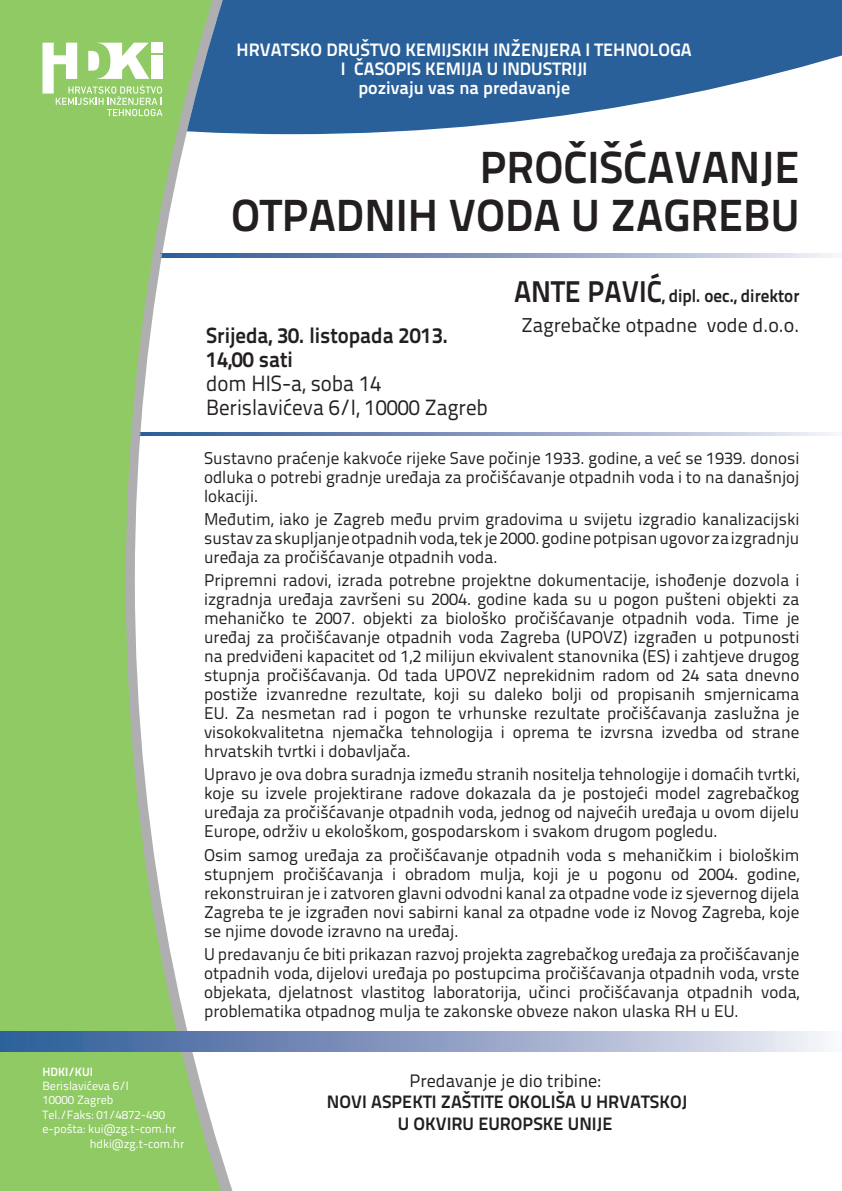
<style>
.page{position:relative;width:842px;height:1191px;background:#90ca64}
.page>*{position:absolute;margin:0;border:0;box-sizing:border-box;transform-origin:0 0}
.t1{font:45px "Titillium Text 25 L 800 wt";color:#231f20}
.t2{font:22px "Titillium Text 22 L";color:#231f20;scale:.95 1}
.t3{font:700 22px "Titillium Text 22 L";color:#231f20;scale:.95 1}
.t4{font:20px "Titillium Text 22 L";color:#231f20}
.t5{font:700 18px "Titillium Text 22 L";color:#fff}
.t6{font:700 18px "Titillium Text 22 L";color:#231f20}
.t7{font:700 18px "Titillium Text 22 L";color:#231f20;scale:.95 1}
.t8{font:18px "Titillium Text 22 L";color:#231f20}
.t9{font:17px/19px "Titillium Text 22 L";color:#231f20;text-align:justify}
.t10{font:12px "Titillium Text 22 L";color:#fff}
.t11{font:700 12px "Titillium Text 22 L";color:#fff}
.s1{font-size:30px}
</style>
<div class="page">
<div style="left:135px;top:134px;width:707px;height:1057px;background:#fff"></div>
<svg style="left:135px;top:0;width:707px;height:134px;background:#5280a6"></svg>
<svg style="left:43px;top:43px;width:120px;height:73px"></svg>
<svg style="left:140px;top:432px;width:702px;height:4px;background:#8b9fc3"></svg>
<svg style="left:162px;top:254px;width:680px;height:3px;background:#8b9fc3"></svg>
<svg style="left:157px;top:253px;width:5px;height:5px"></svg>
<div style="left:0;top:1031px;width:842px;height:20px;background:linear-gradient(to right,#2a5594,#f0ecf5)"></div>
<svg style="left:137px;top:432px;width:3px;height:4px"></svg>
<p class="t11" style="left:43px;top:1062px;width:52px">HDKI/KUI</p>
<p class="t10" style="left:43px;top:1076px;width:88px">Berislavićeva 6/I</p>
<p class="t10" style="left:43px;top:1091px;width:72px">10000 Zagreb</p>
<p class="t10" style="left:43px;top:1105px;width:124px">Tel./Faks: 01/4872-490</p>
<p class="t10" style="left:43px;top:1120px;width:135px">e-pošta: kui@zg.t-com.hr</p>
<p class="t10" style="left:90px;top:1134px;width:96px">hdki@zg.t-com.hr</p>
<p class="t5" style="left:237px;top:36px;width:457px">HRVATSKO DRUŠTVO KEMIJSKIH INŽENJERA I TEHNOLOGA</p>
<p class="t5" style="left:341px;top:55px;width:248px">I ČASOPIS KEMIJA U INDUSTRIJI</p>
<p class="t5" style="left:358px;top:74px;width:213px">pozivaju vas na predavanje</p>
<p class="t1" style="left:480px;top:133px;width:321px">PROČIŠĆAVANJE</p>
<p class="t1" style="left:231px;top:181px;width:570px">OTPADNIH VODA U ZAGREBU</p>
<p class="t7" style="left:514px;top:282px;width:302px"><span class="s1">ANTE PAVIĆ</span>, dipl. oec., direktor</p>
<p class="t4" style="left:522px;top:310px;width:279px">Zagrebačke otpadne vode d.o.o.</p>
<p class="t3" style="left:206px;top:318px;width:256px">Srijeda, 30. listopada 2013.</p>
<p class="t3" style="left:206px;top:342px;width:93px">14,00 sati</p>
<p class="t2" style="left:206px;top:367px;width:186px">dom HIS-a, soba 14</p>
<p class="t2" style="left:206px;top:391px;width:298px">Berislavićeva 6/I, 10000 Zagreb</p>
<p class="t9" style="left:204px;top:447px;width:597px">Sustavno praćenje kakvoće rijeke Save počinje 1933. godine, a već se 1939. donosi odluka o potrebi gradnje uređaja za pročišćavanje otpadnih voda i to na današnjoj lokaciji.</p>
<p class="t9" style="left:204px;top:508px;width:597px">Međutim, iako je Zagreb među prvim gradovima u svijetu izgradio kanalizacijski sustav za skupljanje otpadnih voda, tek je 2000. godine potpisan ugovor za izgradnju uređaja za pročišćavanje otpadnih voda.</p>
<p class="t9" style="left:204px;top:570px;width:597px">Pripremni radovi, izrada potrebne projektne dokumentacije, ishođenje dozvola i izgradnja uređaja završeni su 2004. godine kada su u pogon pušteni objekti za mehaničko te 2007. objekti za biološko pročišćavanje otpadnih voda. Time je uređaj za pročišćavanje otpadnih voda Zagreba (UPOVZ) izgrađen u potpunosti na predviđeni kapacitet od 1,2 milijun ekvivalent stanovnika (ES) i zahtjeve drugog stupnja pročišćavanja. Od tada UPOVZ neprekidnim radom od 24 sata dnevno postiže izvanredne rezultate, koji su daleko bolji od propisanih smjernicama EU. Za nesmetan rad i pogon te vrhunske rezultate pročišćavanja zaslužna je visokokvalitetna njemačka tehnologija i oprema te izvrsna izvedba od strane hrvatskih tvrtki i dobavljača.</p>
<p class="t9" style="left:204px;top:764px;width:597px">Upravo je ova dobra suradnja između stranih nositelja tehnologije i domaćih tvrtki, koje su izvele projektirane radove dokazala da je postojeći model zagrebačkog uređaja za pročišćavanje otpadnih voda, jednog od najvećih uređaja u ovom dijelu Europe, održiv u ekološkom, gospodarskom i svakom drugom pogledu.</p>
<p class="t9" style="left:204px;top:844px;width:597px">Osim samog uređaja za pročišćavanje otpadnih voda s mehaničkim i biološkim stupnjem pročišćavanja i obradom mulja, koji je u pogonu od 2004. godine, rekonstruiran je i zatvoren glavni odvodni kanal za otpadne vode iz sjevernog dijela Zagreba te je izgrađen novi sabirni kanal za otpadne vode iz Novog Zagreba, koje se njime dovode izravno na uređaj.</p>
<p class="t9" style="left:204px;top:943px;width:597px">U predavanju će biti prikazan razvoj projekta zagrebačkog uređaja za pročišćavanje otpadnih voda, dijelovi uređaja po postupcima pročišćavanja otpadnih voda, vrste objekata, djelatnost vlastitog laboratorija, učinci pročišćavanja otpadnih voda, problematika otpadnog mulja te zakonske obveze nakon ulaska RH u EU.</p>
<p class="t8" style="left:409px;top:1067px;width:193px">Predavanje je dio tribine:</p>
<p class="t6" style="left:327px;top:1088px;width:362px">NOVI ASPEKTI ZAŠTITE OKOLIŠA U HRVATSKOJ</p>
<p class="t6" style="left:398px;top:1109px;width:216px">U OKVIRU EUROPSKE UNIJE</p>
</div>
